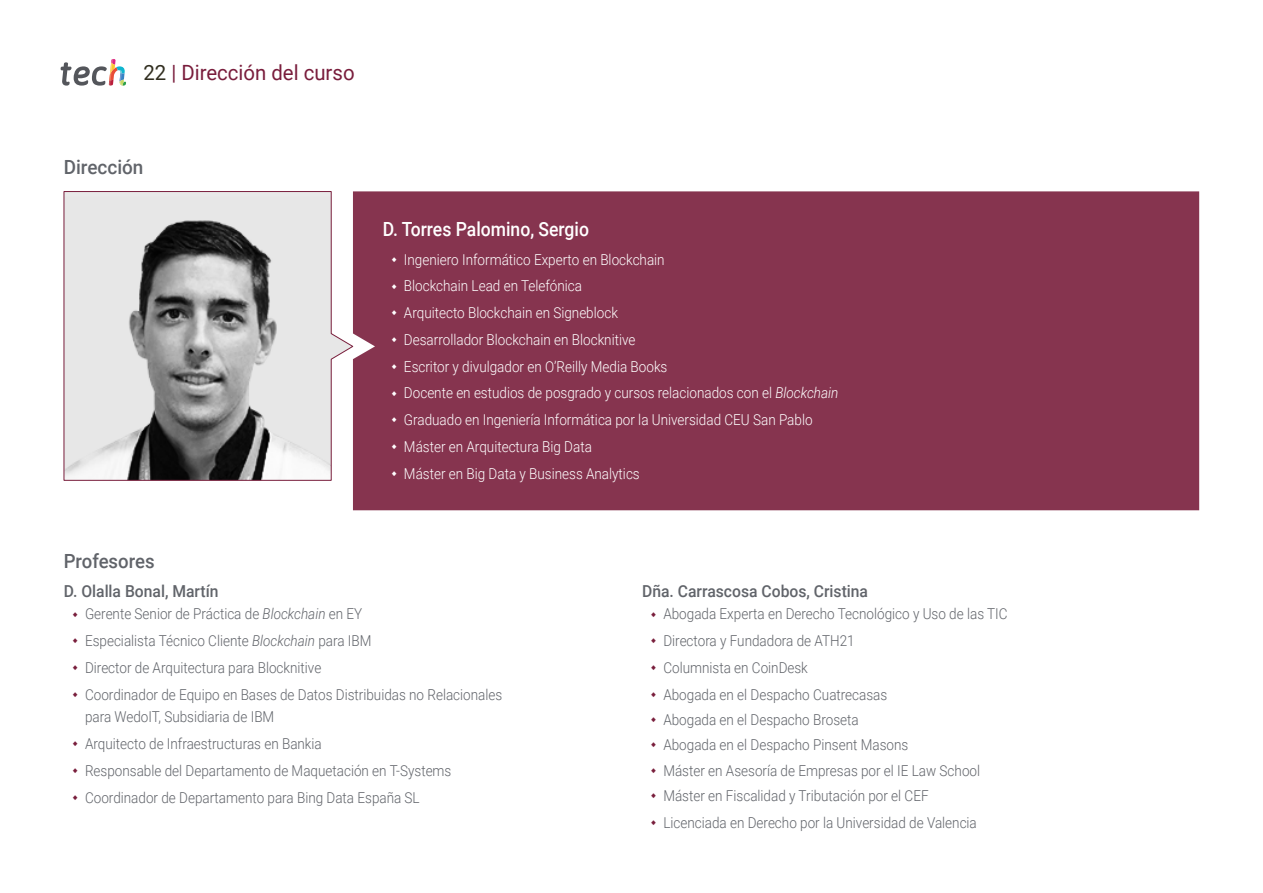
<style>
.page{position:relative;width:1263px;height:893px;background:#fff}
.page>*{position:absolute;margin:0;border:0;box-sizing:border-box;transform-origin:0 0}
.t1{font:21px "Roboto";color:#791d3c}
.t2{font:500 19.5px "Roboto";color:#fff;scale:.9 1}
.t3{font:500 19.5px "Roboto";color:#61646a;scale:.95 1}
.t4{font:500 19.5px "Roboto";color:#61646a}
.t5{font:500 16.5px "Roboto";color:#61646a;scale:.95 1}
.t6{font:300 15px/26.7px "Roboto";color:#61646a;scale:.9 1}
.t7{font:300 15px/26.7px "Roboto";color:#fff;scale:.9 1}
.s1{color:#312e20}
.s2{font-style:italic}
</style>
<div class="page">
<svg style="left:61px;top:59px;width:65px;height:27px"></svg>
<div style="left:353px;top:191px;width:846px;height:319px;background:#86344f"></div>
<svg style="left:64px;top:191px;width:289px;height:290px;background:#bcbbbb"></svg>
<svg style="left:392px;top:257px;width:5px;height:5px"></svg>
<svg style="left:392px;top:284px;width:5px;height:5px"></svg>
<svg style="left:392px;top:310px;width:5px;height:5px"></svg>
<svg style="left:392px;top:337px;width:5px;height:5px"></svg>
<svg style="left:392px;top:364px;width:5px;height:5px"></svg>
<svg style="left:392px;top:391px;width:5px;height:5px"></svg>
<svg style="left:392px;top:417px;width:5px;height:5px"></svg>
<svg style="left:392px;top:444px;width:5px;height:5px"></svg>
<svg style="left:392px;top:471px;width:5px;height:5px"></svg>
<h1 class="t1" style="left:144px;top:57px;width:213px"><span class="s1">22</span> | Dirección del curso</h1>
<h2 class="t4" style="left:64px;top:154px;width:81px">Dirección</h2>
<h2 class="t2" style="left:383px;top:215px;width:231px">D. Torres Palomino, Sergio</h2>
<p class="t7" style="left:404px;top:245px;width:484px">Ingeniero Informático Experto en Blockchain<br>Blockchain Lead en Telefónica<br>Arquitecto Blockchain en Signeblock<br>Desarrollador Blockchain en Blocknitive<br>Escritor y divulgador en O’Reilly Media Books<br>Docente en estudios de posgrado y cursos relacionados con el <span class="s2">Blockchain </span>Graduado en Ingeniería Informática por la Universidad CEU San Pablo Máster en Arquitectura Big Data<br>Máster en Big Data y Business Analytics</p>
<h2 class="t3" style="left:64px;top:547px;width:97px">Profesores</h2>
<p class="t5" style="left:64px;top:580px;width:164px">D. Olalla Bonal, Martín</p>
<p class="t6" style="left:85px;top:600px;width:465px">Gerente Senior de Práctica de <span class="s2">Blockchain</span> en EY<br>Especialista Técnico Cliente <span class="s2">Blockchain</span> para IBM<br>Director de Arquitectura para Blocknitive<br>Coordinador de Equipo en Bases de Datos Distribuidas no Relacionales</p>
<p class="t6" style="left:85px;top:703px;width:409px">para WedoIT, Subsidiaria de IBM<br>Arquitecto de Infraestructuras en Bankia<br>Responsable del Departamento de Maquetación en T-Systems Coordinador de Departamento para Bing Data España SL</p>
<p class="t5" style="left:642px;top:580px;width:239px">Dña. Carrascosa Cobos, Cristina</p>
<p class="t6" style="left:663px;top:600px;width:384px">Abogada Experta en Derecho Tecnológico y Uso de las TIC Directora y Fundadora de ATH21<br>Columnista en CoinDesk<br>Abogada en el Despacho Cuatrecasas</p>
<p class="t6" style="left:663px;top:706px;width:353px;line-height:25.2px">Abogada en el Despacho Broseta<br>Abogada en el Despacho Pinsent Masons<br>Máster en Asesoría de Empresas por el IE Law School Máster en Fiscalidad y Tributación por el CEF</p>
<p class="t6" style="left:663px;top:808px;width:350px">Licenciada en Derecho por la Universidad de Valencia</p>
</div>
